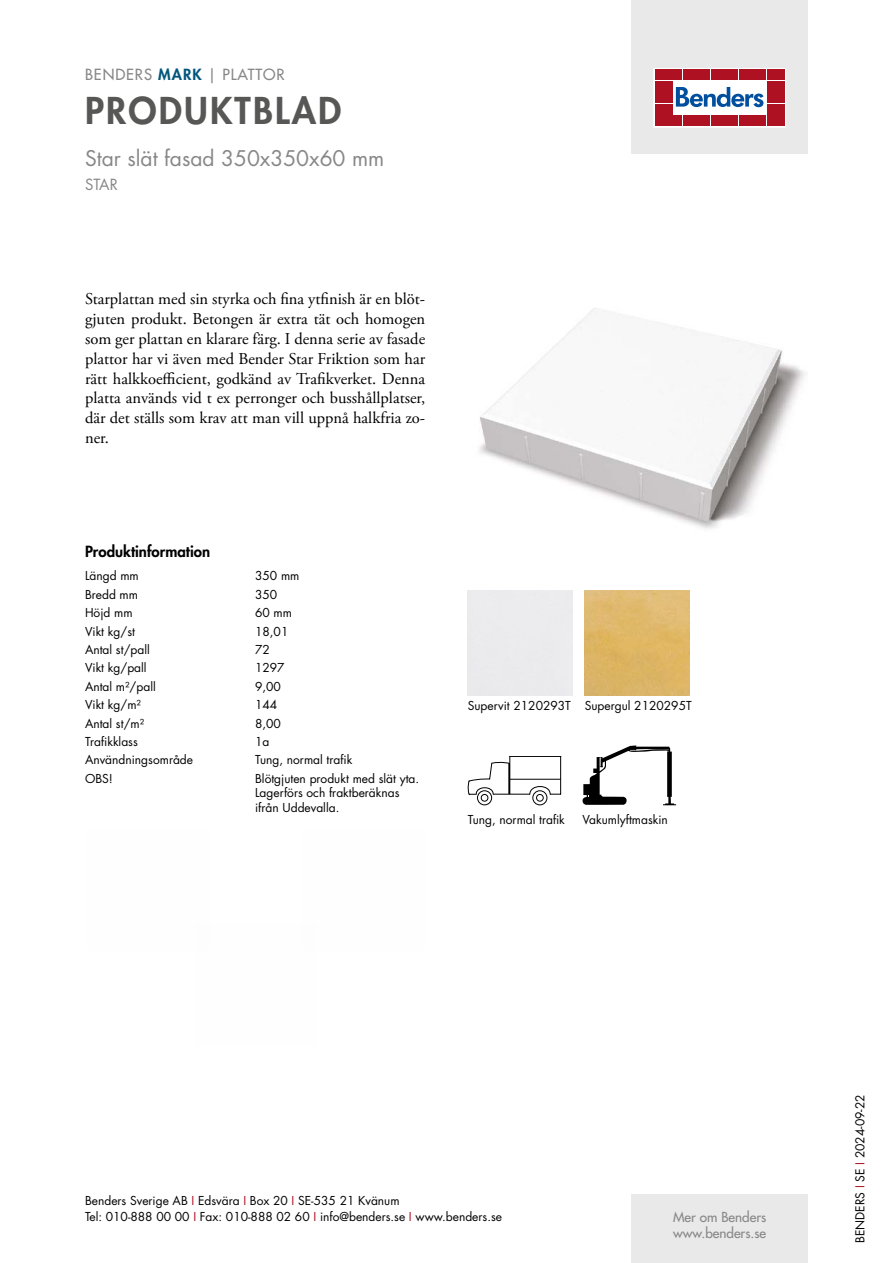
<style>
.page{position:relative;width:893px;height:1263px;background:#fff}
.page>*{position:absolute;margin:0;border:0;box-sizing:border-box;transform-origin:0 0}
.t1{font:800 36px "Futura Std";letter-spacing:.06em;color:#575756}
.t2{font:21px "Futura Std";color:#878787}
.t3{font:16.5px/19.8px "Adobe Garamond Pro";color:#000;text-align:justify}
.t4{font:500 15px "Futura Std";letter-spacing:.06em;color:#878787}
.t5{font:800 15px "Futura Std";color:#000}
.t6{font:15px "Futura Std";color:#878787}
.t7{font:500 13.5px/16.2px "Futura Std";color:#878787}
.t8{font:12px/14.4px "Futura Std";color:#000}
.s1{font-weight:800;color:#00577c}
.s2{color:#ae1122}
</style>
<div class="page">
<div style="left:631px;top:0;width:177px;height:153px;background:#e9e9e9"></div>
<div style="left:631px;top:1195px;width:177px;height:68px;background:#e9e9e9"></div>
<svg style="left:656px;top:70px;width:128px;height:55px;background:#ebc5ca"></svg>
<div style="left:654px;top:68px;width:132px;height:59px;border:1px solid #fff"></div>
<div style="left:655px;top:70px;width:8px;height:10px;background:#ae1122"></div>
<div style="left:664px;top:70px;width:8px;height:10px;background:#ae1122"></div>
<div style="left:655px;top:81px;width:8px;height:10px;background:#ae1122"></div>
<div style="left:664px;top:81px;width:8px;height:10px;background:#ae1122"></div>
<div style="left:655px;top:93px;width:8px;height:10px;background:#ae1122"></div>
<div style="left:664px;top:93px;width:8px;height:10px;background:#ae1122"></div>
<div style="left:655px;top:104px;width:8px;height:11px;background:#ae1122"></div>
<div style="left:664px;top:104px;width:8px;height:11px;background:#ae1122"></div>
<div style="left:655px;top:116px;width:8px;height:10px;background:#ae1122"></div>
<div style="left:664px;top:116px;width:8px;height:10px;background:#ae1122"></div>
<div style="left:674px;top:70px;width:8px;height:10px;background:#ae1122"></div>
<div style="left:683px;top:70px;width:8px;height:10px;background:#ae1122"></div>
<div style="left:692px;top:70px;width:8px;height:10px;background:#ae1122"></div>
<div style="left:702px;top:70px;width:8px;height:10px;background:#ae1122"></div>
<div style="left:711px;top:70px;width:8px;height:10px;background:#ae1122"></div>
<div style="left:720px;top:70px;width:8px;height:10px;background:#ae1122"></div>
<div style="left:730px;top:70px;width:8px;height:10px;background:#ae1122"></div>
<div style="left:739px;top:70px;width:8px;height:10px;background:#ae1122"></div>
<div style="left:748px;top:70px;width:8px;height:10px;background:#ae1122"></div>
<div style="left:758px;top:70px;width:8px;height:10px;background:#ae1122"></div>
<div style="left:674px;top:116px;width:8px;height:10px;background:#ae1122"></div>
<div style="left:683px;top:116px;width:8px;height:10px;background:#ae1122"></div>
<div style="left:692px;top:116px;width:8px;height:10px;background:#ae1122"></div>
<div style="left:702px;top:116px;width:8px;height:10px;background:#ae1122"></div>
<div style="left:711px;top:116px;width:8px;height:10px;background:#ae1122"></div>
<div style="left:720px;top:116px;width:8px;height:10px;background:#ae1122"></div>
<div style="left:730px;top:116px;width:8px;height:10px;background:#ae1122"></div>
<div style="left:739px;top:116px;width:8px;height:10px;background:#ae1122"></div>
<div style="left:748px;top:116px;width:8px;height:10px;background:#ae1122"></div>
<div style="left:758px;top:116px;width:8px;height:10px;background:#ae1122"></div>
<div style="left:767px;top:70px;width:8px;height:10px;background:#ae1122"></div>
<div style="left:776px;top:70px;width:8px;height:10px;background:#ae1122"></div>
<div style="left:767px;top:81px;width:8px;height:10px;background:#ae1122"></div>
<div style="left:776px;top:81px;width:8px;height:10px;background:#ae1122"></div>
<div style="left:767px;top:93px;width:8px;height:10px;background:#ae1122"></div>
<div style="left:776px;top:93px;width:8px;height:10px;background:#ae1122"></div>
<div style="left:767px;top:104px;width:8px;height:11px;background:#ae1122"></div>
<div style="left:776px;top:104px;width:8px;height:11px;background:#ae1122"></div>
<div style="left:767px;top:116px;width:8px;height:10px;background:#ae1122"></div>
<div style="left:776px;top:116px;width:8px;height:10px;background:#ae1122"></div>
<svg style="left:676px;top:87px;width:87px;height:20px;background:#89add2"></svg>
<img style="left:479px;top:308px;width:326px;height:221px">
<img style="left:585px;top:590px;width:105px;height:105px">
<svg style="left:468px;top:756px;width:93px;height:49px"></svg>
<svg style="left:583px;top:745px;width:93px;height:60px"></svg>
<p class="t4" style="left:85px;top:65px;width:201px">BENDERS <span class="s1">MARK</span> | PLATTOR</p>
<h1 class="t1" style="left:85px;top:87px;width:258px">PRODUKTBLAD</h1>
<h2 class="t2" style="left:85px;top:144px;width:301px">Star slät fasad 350x350x60 mm</h2>
<p class="t6" style="left:85px;top:175px;width:34px">STAR</p>
<p class="t3" style="left:85px;top:290px;width:342px">Starplattan med sin styrka och fina ytfinish är en blöt&shy;gjuten produkt. Betongen är extra tät och homogen som ger plattan en klarare färg. I denna serie av fasade plattor har vi även med Bender Star Friktion som har rätt halkkoefficient, godkänd av Trafikverket. Denna platta används vid t ex perronger och busshållplatser, där det ställs som krav att man vill uppnå halkfria zo&shy;ner.</p>
<p class="t5" style="left:85px;top:542px;width:127px">Produktinformation</p>
<p class="t8" style="left:85px;top:569px;width:55px">Längd mm</p>
<p class="t8" style="left:255px;top:569px;width:46px">350 mm</p>
<p class="t8" style="left:85px;top:587px;width:55px">Bredd mm</p>
<p class="t8" style="left:255px;top:587px;width:24px">350</p>
<p class="t8" style="left:85px;top:606px;width:49px">Höjd mm</p>
<p class="t8" style="left:255px;top:606px;width:38px">60 mm</p>
<p class="t8" style="left:85px;top:624px;width:51px">Vikt kg/st</p>
<p class="t8" style="left:255px;top:624px;width:35px">18,01</p>
<p class="t8" style="left:85px;top:642px;width:66px">Antal st/pall</p>
<p class="t8" style="left:255px;top:642px;width:16px">72</p>
<p class="t8" style="left:85px;top:661px;width:63px">Vikt kg/pall</p>
<p class="t8" style="left:255px;top:661px;width:31px">1297</p>
<p class="t8" style="left:85px;top:679px;width:72px">Antal m²/pall</p>
<p class="t8" style="left:255px;top:679px;width:27px">9,00</p>
<p class="t8" style="left:85px;top:698px;width:57px">Vikt kg/m²</p>
<p class="t8" style="left:255px;top:698px;width:24px">144</p>
<p class="t8" style="left:85px;top:716px;width:61px">Antal st/m²</p>
<p class="t8" style="left:255px;top:716px;width:27px">8,00</p>
<p class="t8" style="left:85px;top:734px;width:54px">Trafikklass</p>
<p class="t8" style="left:255px;top:734px;width:16px">1a</p>
<p class="t8" style="left:85px;top:753px;width:110px">Användningsområde</p>
<p class="t8" style="left:255px;top:753px;width:99px">Tung, normal trafik</p>
<p class="t8" style="left:85px;top:771px;width:29px">OBS!</p>
<p class="t8" style="left:255px;top:771px;width:166px">Blötgjuten produkt med slät yta.<br>Lagerförs och fraktberäknas ifrån Uddevalla.</p>
<p class="t8" style="left:468px;top:698px;width:225px">Supervit 2120293T Supergul 2120295T</p>
<p class="t8" style="left:468px;top:812px;width:99px">Tung, normal trafik</p>
<p class="t8" style="left:583px;top:812px;width:87px">Vakumlyftmaskin</p>
<p class="t8" style="left:85px;top:1192px;width:418px;line-height:16.5px">Benders Sverige AB <span class="s2">I</span> Edsvära <span class="s2">I</span> Box 20 <span class="s2">I</span> SE-535 21 Kvänum<br>Tel: 010-888 00 00 <span class="s2">I</span> Fax: 010-888 02 60 <span class="s2">I</span> info@benders.se <span class="s2">I</span> www.benders.se</p>
<p class="t7" style="left:673px;top:1209px;width:95px">Mer om Benders www.benders.se</p>
<p class="t8" style="left:853px;top:1243px;width:150px;rotate:-90deg">BENDERS <span class="s2">I</span> SE <span class="s2">I</span> 2024-09-22</p>
</div>
